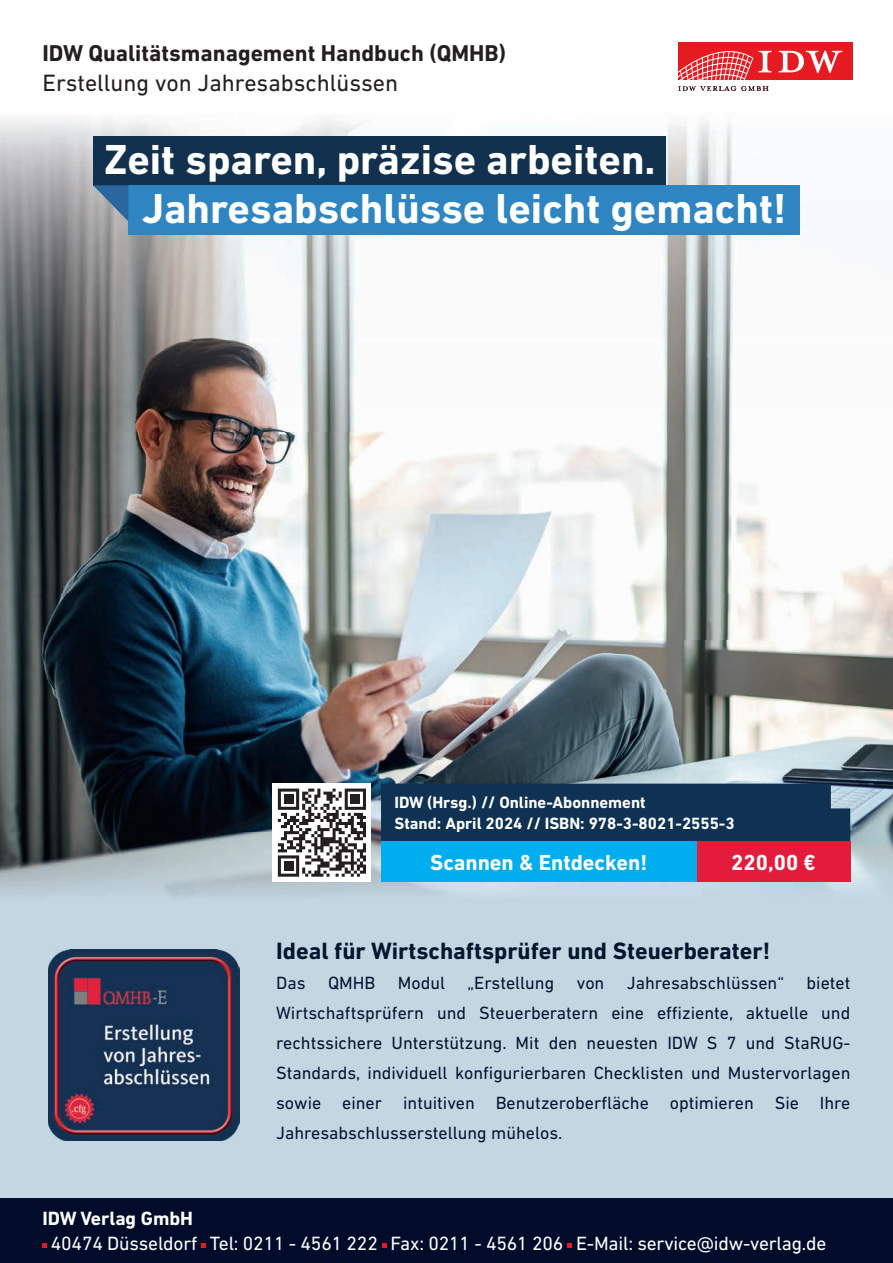
<style>
.page{position:relative;width:893px;height:1263px;background:#fff}
.page>*{position:absolute;margin:0;border:0;box-sizing:border-box;transform-origin:0 0}
.t1{font:700 42.75px/49.3px "DIN Next LT Pro";color:#fff}
.t2{font:700 24px "DIN Next LT Pro";color:#02162f}
.t3{font:24px "DIN Next LT Pro";color:#231f20}
.t4{font:700 23.25px "DIN Next LT Pro";color:#231f20}
.t5{font:700 22.2px "DIN Next LT Pro";color:#fff}
.t6{font:19.5px "DIN Next LT Pro";letter-spacing:-.01em;color:#fff}
.t7{font:700 19.5px "DIN Next LT Pro";color:#fff}
.t8{font:18px/30px "DIN Next LT Pro";color:#02162f;text-align:justify}
.t9{font:700 16.65px/21.5px "DIN Next LT Pro";color:#fff}
</style>
<div class="page">
<div style="left:0;top:1196px;width:893px;height:67px;background:#000c2a"></div>
<img style="left:0;top:120px;width:893px;height:799px">
<img style="left:0;top:832px;width:40px;height:1px">
<svg style="left:43px;top:1243px;width:4px;height:5px"></svg>
<svg style="left:202px;top:1243px;width:4px;height:5px"></svg>
<svg style="left:382px;top:1243px;width:4px;height:5px"></svg>
<svg style="left:568px;top:1243px;width:4px;height:5px"></svg>
<div style="left:0;top:919px;width:893px;height:277px;background:#c3d6e2"></div>
<hr style="left:0;top:1196px;width:893px;height:1px;background:#c3d6e2">
<div style="left:678px;top:43px;width:174px;height:37px;background:#e51b21"></div>
<svg style="left:678px;top:50px;width:164px;height:41px"></svg>
<img style="left:689px;top:86px;width:80px;height:5px">
<img style="left:48px;top:949px;width:191px;height:192px">
<div style="left:93px;top:136px;width:573px;height:49px;background:#12314e"></div>
<div style="left:128px;top:185px;width:672px;height:50px;background:#2f84c2"></div>
<svg style="left:93px;top:185px;width:35px;height:36px"></svg>
<div style="left:697px;top:841px;width:153px;height:41px;background:#e41c3b"></div>
<div style="left:381px;top:784px;width:469px;height:57px;background:#0f3253"></div>
<div style="left:381px;top:841px;width:316px;height:41px;background:#00aeef"></div>
<div style="left:273px;top:784px;width:98px;height:98px;background:#fff"></div>
<svg style="left:278px;top:788px;width:88px;height:89px"></svg>
<div style="left:284px;top:861px;width:9px;height:10px;background:#231f20"></div>
<p class="t4" style="left:43px;top:45px;width:465px">IDW Qualitätsmanagement Handbuch (QMHB)</p>
<h2 class="t3" style="left:43px;top:74px;width:357px">Erstellung von Jahresabschlüssen</h2>
<h1 class="t1" style="left:142px;top:139px;width:646px;text-indent:-38px">Zeit sparen, präzise arbeiten.<br>Jahresabschlüsse leicht gemacht!</h1>
<p class="t9" style="left:394px;top:793px;width:342px">IDW (Hrsg.) // Online-Abonnement<br>Stand: April 2024 // ISBN: 978-3-8021-2555-3</p>
<p class="t5" style="left:430px;top:854px;width:219px">Scannen &amp; Entdecken!</p>
<p class="t5" style="left:731px;top:854px;width:86px">220,00 €</p>
<h2 class="t2" style="left:276px;top:942px;width:496px">Ideal für Wirtschaftsprüfer und Steuerberater!</h2>
<p class="t8" style="left:276px;top:969px;width:576px">Das QMHB Modul „Erstellung von Jahresabschlüssen“ bietet Wirtschaftsprüfern und Steuerberatern eine effiziente, aktuelle und rechtssichere Unterstützung. Mit den neuesten IDW S 7 und StaRUG-Standards, individuell konfigurierbaren Checklisten und Mustervorlagen sowie einer intuitiven Benutzeroberfläche optimieren Sie Ihre Jahresabschlusserstellung mühelos.</p>
<p class="t7" style="left:43px;top:1211px;width:152px">IDW Verlag GmbH</p>
<p class="t6" style="left:51px;top:1237px;width:777px">40474 Düsseldorf Tel: 0211 - 4561 222 Fax: 0211 - 4561 206 E-Mail: service@idw-verlag.de</p>
</div>
